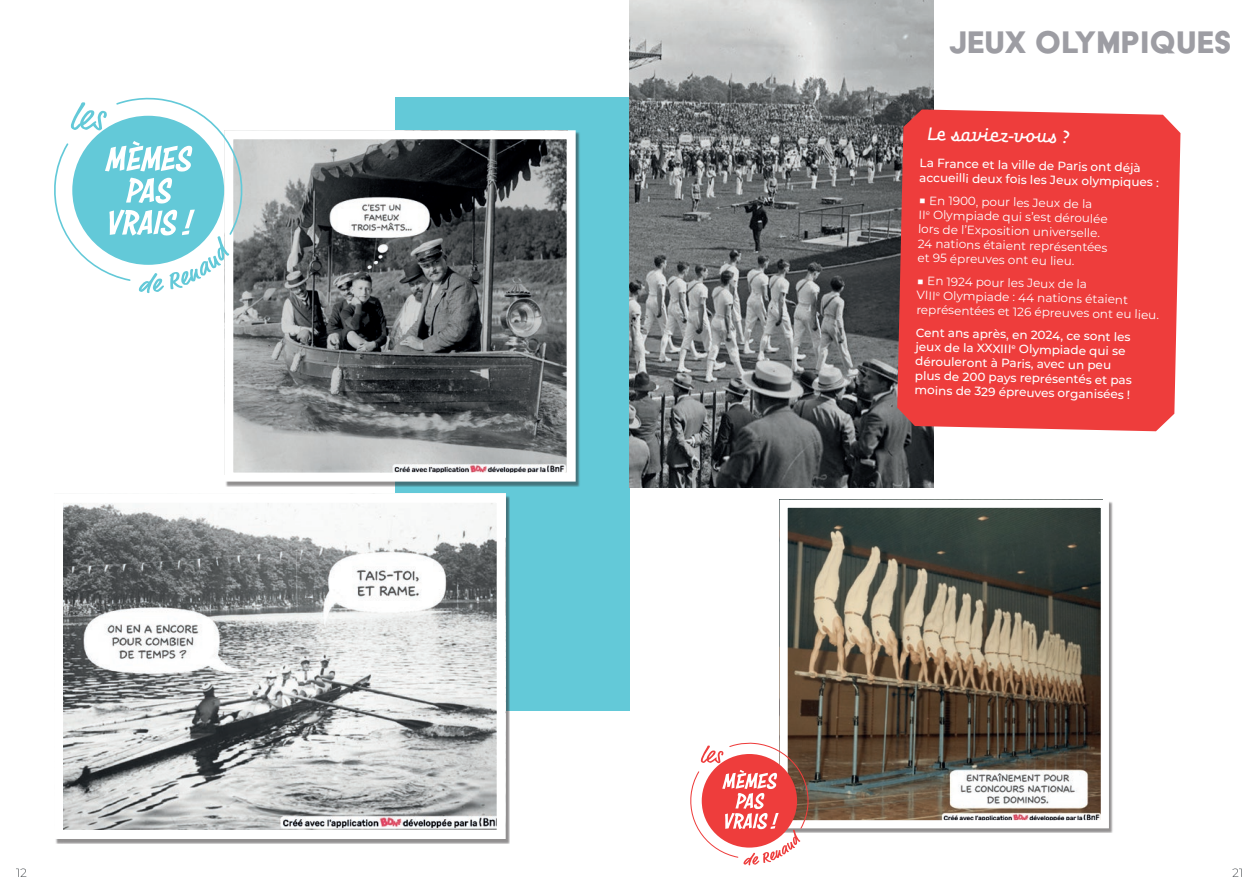
<style>
.page{position:relative;width:1259px;height:893px;background:#fff}
.page>*{position:absolute;margin:0;border:0;box-sizing:border-box;transform-origin:0 0}
.titre_p{font:36px "Acier BAT Text Solid";color:#9d9da3}
.le_saviez-vous{font:500 18px "Benda";color:#fff}
.t1{font:12px/14.4px "Montserrat";color:#fff}
.texte_standars_1{font:500 12px/14.4px "Montserrat";color:#fff}
</style>
<div class="page">
<div style="left:394px;top:98px;width:235px;height:613px;background:#63c9d8"></div>
<img style="left:629px;top:0;width:304px;height:488px">
<svg style="left:16px;top:868px;width:10px;height:9px"></svg>
<div style="left:225px;top:132px;width:355px;height:355px;background:#231f20;opacity:.5"></div>
<img style="left:234px;top:140px;width:331px;height:332px">
<div style="left:224px;top:130px;width:351px;height:352px;border:9px solid #fff"></div>
<div style="left:55px;top:495px;width:455px;height:349px;background:#231f20;opacity:.5"></div>
<img style="left:64px;top:504px;width:432px;height:325px">
<div style="left:54px;top:494px;width:452px;height:345px;border:9px solid #fff"></div>
<svg style="left:54px;top:97px;width:193px;height:196px"></svg>
<svg style="left:1232px;top:868px;width:9px;height:9px"></svg>
<div style="left:780px;top:501px;width:333px;height:332px;background:#231f20;opacity:.5"></div>
<img style="left:788px;top:509px;width:312px;height:310px">
<div style="left:779px;top:500px;width:330px;height:328px;border:8px solid #fff"></div>
<div style="left:897px;top:109px;width:283px;height:322px;background:#ee3d3c"></div>
<svg style="left:690px;top:742px;width:121px;height:123px"></svg>
<p class="titre_p" style="left:949px;top:23px;width:284px">JEUX OLYMPIQUES</p>
<p class="le_saviez-vous" style="left:928px;top:123px;width:144px;rotate:1deg">Le saviez-vous ?</p>
<p class="texte_standars_1" style="left:919px;top:156px;width:241px;rotate:1deg">La France et la ville de Paris ont déjà accueilli deux fois les Jeux olympiques :</p>
<p class="t1" style="left:918px;top:193px;width:191px;rotate:1deg">■ En 1900, pour les Jeux de la<br>II<sup>e</sup> Olympiade qui s’est déroulée lors de l’Exposition universelle.<br>24 nations étaient représentées et 95 épreuves ont eu lieu.</p>
<p class="t1" style="left:917px;top:273px;width:244px;rotate:1deg">■ En 1924 pour les Jeux de la<br>VIII<sup>e</sup> Olympiade : 44 nations étaient représentées et 126 épreuves ont eu lieu.</p>
<p class="texte_standars_1" style="left:915px;top:325px;width:218px;rotate:1deg">Cent ans après, en 2024, ce sont les jeux de la XXXIII<sup>e</sup> Olympiade qui se dérouleront à Paris, avec un peu plus de 200 pays représentés et pas moins de 329 épreuves organisées !</p>
</div>
